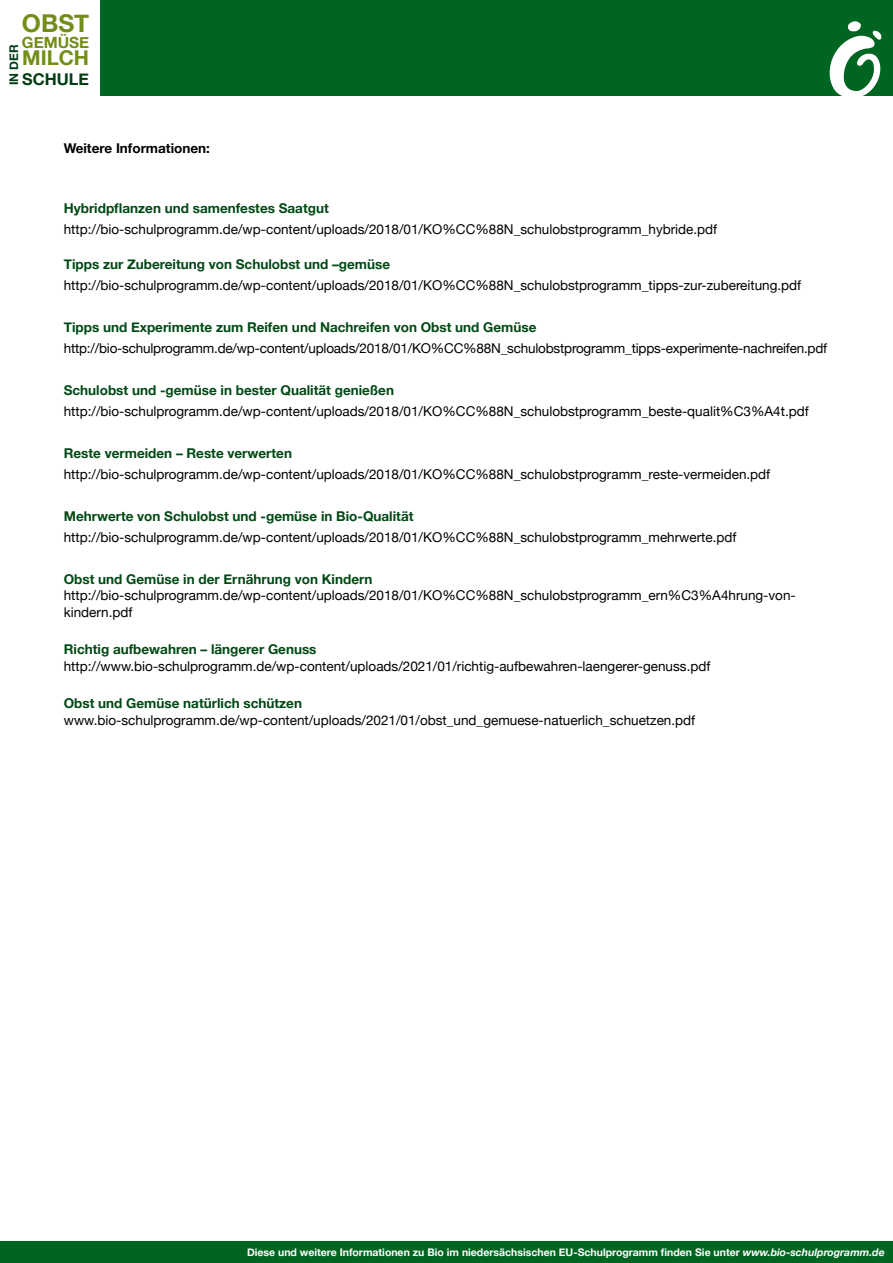
<style>
.page{position:relative;width:893px;height:1263px;background:#fff}
.page>*{position:absolute;margin:0;border:0;box-sizing:border-box;transform-origin:0 0}
.t1{font:700 24.6px "Helvetica Neue";color:#728d18}
.t2{font:700 20.4px "Helvetica Neue";color:#728d18}
.t3{font:700 16.2px "Helvetica Neue";color:#003d14}
.t4{font:700 15.45px "Helvetica Neue";color:#728d18}
.t5{font:13.5px/16.5px "Helvetica Neue";color:#000}
.t6{font:700 13.5px "Helvetica Neue";color:#004914}
.t7{font:700 13.5px "Helvetica Neue";color:#000}
.t8{font:700 12px "Helvetica Neue";color:#003d14}
.t9{font:700 10.5px "Helvetica Neue";color:#fff}
.s1{font-style:italic}
</style>
<div class="page">
<div style="left:0;top:0;width:893px;height:95px;background:#006521"></div>
<div style="left:0;top:1242px;width:893px;height:21px;background:#006521"></div>
<div style="left:0;top:0;width:100px;height:100px;background:#fff"></div>
<svg style="left:827px;top:21px;width:56px;height:75px"></svg>
<h1 class="t1" style="left:22px;top:4px;width:69px">OBST</h1>
<p class="t4" style="left:22px;top:31px;width:69px">GEMÜSE</p>
<h2 class="t2" style="left:22px;top:42px;width:68px">MILCH</h2>
<p class="t8" style="left:4px;top:85px;width:43px;rotate:-90deg">IN DER</p>
<p class="t3" style="left:22px;top:66px;width:68px">SCHULE</p>
<p class="t7" style="left:64px;top:138px;width:148px">Weitere Informationen:</p>
<p class="t6" style="left:64px;top:198px;width:267px">Hybridpflanzen und samenfestes Saatgut</p>
<p class="t5" style="left:64px;top:222px;width:655px">http://bio-schulprogramm.de/wp-content/uploads/2018/01/KO%CC%88N_schulobstprogramm_hybride.pdf</p>
<p class="t6" style="left:64px;top:253px;width:328px">Tipps zur Zubereitung von Schulobst und –gemüse</p>
<p class="t5" style="left:64px;top:277px;width:739px">http://bio-schulprogramm.de/wp-content/uploads/2018/01/KO%CC%88N_schulobstprogramm_tipps-zur-zubereitung.pdf</p>
<p class="t6" style="left:64px;top:316px;width:474px">Tipps und Experimente zum Reifen und Nachreifen von Obst und Gemüse</p>
<p class="t5" style="left:64px;top:340px;width:765px">http://bio-schulprogramm.de/wp-content/uploads/2018/01/KO%CC%88N_schulobstprogramm_tipps-experimente-nachreifen.pdf</p>
<p class="t6" style="left:64px;top:379px;width:332px">Schulobst und -gemüse in bester Qualität genießen</p>
<p class="t5" style="left:64px;top:403px;width:746px">http://bio-schulprogramm.de/wp-content/uploads/2018/01/KO%CC%88N_schulobstprogramm_beste-qualit%C3%A4t.pdf</p>
<p class="t6" style="left:64px;top:442px;width:230px">Reste vermeiden – Reste verwerten</p>
<p class="t5" style="left:64px;top:466px;width:708px">http://bio-schulprogramm.de/wp-content/uploads/2018/01/KO%CC%88N_schulobstprogramm_reste-vermeiden.pdf</p>
<p class="t6" style="left:64px;top:505px;width:351px">Mehrwerte von Schulobst und -gemüse in Bio-Qualität</p>
<p class="t5" style="left:64px;top:529px;width:674px">http://bio-schulprogramm.de/wp-content/uploads/2018/01/KO%CC%88N_schulobstprogramm_mehrwerte.pdf</p>
<p class="t6" style="left:64px;top:568px;width:310px">Obst und Gemüse in der Ernährung von Kindern</p>
<p class="t5" style="left:64px;top:588px;width:733px">http://bio-schulprogramm.de/wp-content/uploads/2018/01/KO%CC%88N_schulobstprogramm_ern%C3%A4hrung-von&shy;kindern.pdf</p>
<p class="t6" style="left:64px;top:639px;width:254px">Richtig aufbewahren – längerer Genuss</p>
<p class="t5" style="left:64px;top:658px;width:648px">http://www.bio-schulprogramm.de/wp-content/uploads/2021/01/richtig-aufbewahren-laengerer-genuss.pdf</p>
<p class="t6" style="left:64px;top:693px;width:240px">Obst und Gemüse natürlich schützen</p>
<p class="t5" style="left:64px;top:712px;width:633px">www.bio-schulprogramm.de/wp-content/uploads/2021/01/obst_und_gemuese-natuerlich_schuetzen.pdf</p>
<p class="t9" style="left:247px;top:1244px;width:639px">Diese und weitere Informationen zu Bio im niedersächsischen EU-Schulprogramm finden Sie unter <span class="s1">www.bio-schulprogramm.de</span></p>
</div>
